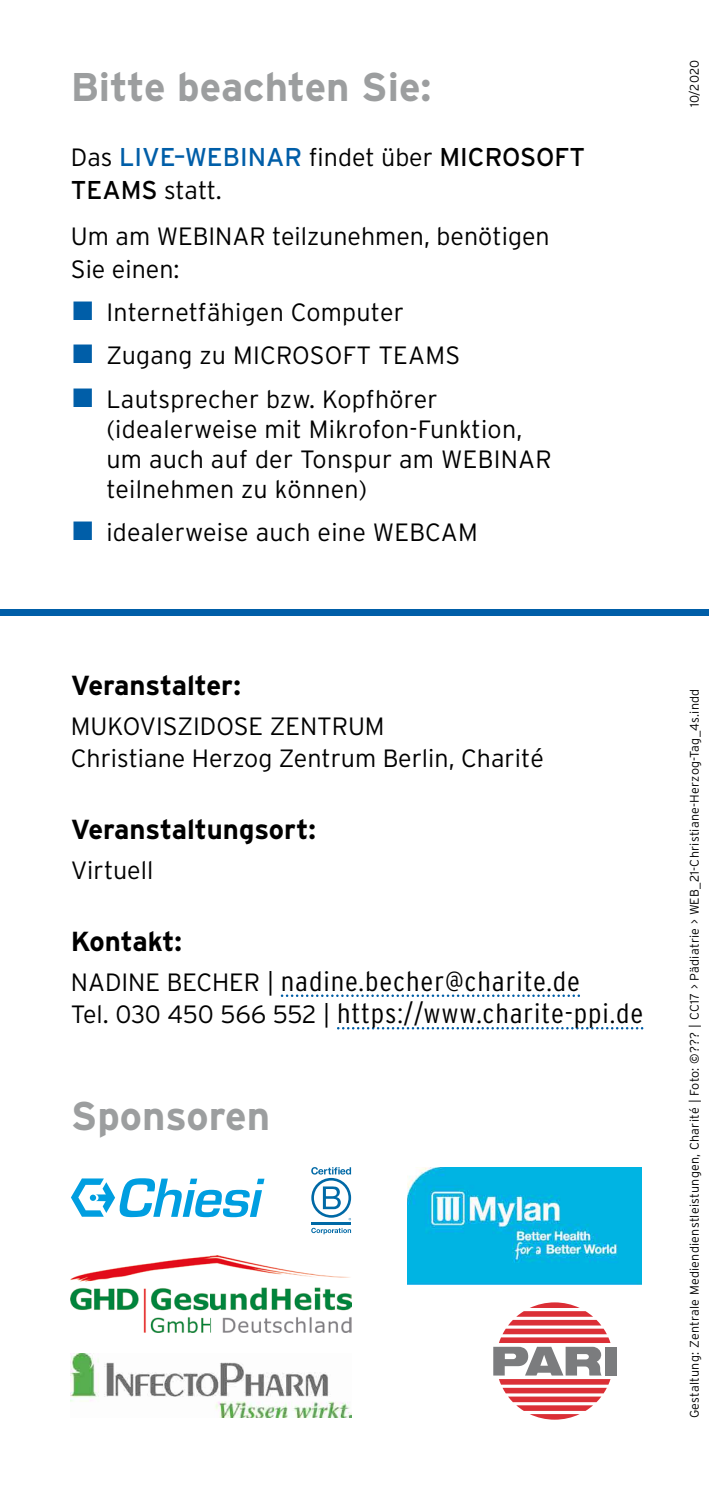
<style>
.page{position:relative;width:709px;height:1489px;background:#fff}
.page>*{position:absolute;margin:0;border:0;box-sizing:border-box;transform-origin:0 0}
.t1{font:700 40px "Interstate";color:#9c9e9f}
.t2{font:300 condensed 27.5px/39.5px "Interstate";letter-spacing:.03em;color:#000;scale:1.1 1}
.t3{font:700 27.5px "Interstate";color:#000}
.t4{font:300 25px/32.5px "Interstate";color:#000}
.t5{font:300 12.5px "Interstate";letter-spacing:.02em;color:#000}
.s1{font-weight:400;font-size:25.75px;color:#005ea8}
.s2{font-weight:400;font-size:25.75px}
.s3{font-family:"Arial";font-weight:700;font-size:40px;color:#005ea8}
.s4{font-weight:700;font-stretch:normal}
.s5{font-stretch:normal;font-size:25px}
.s6{font-weight:400}
</style>
<div class="page">
<div style="left:0;top:609px;width:709px;height:6px;background:#005ea8"></div>
<svg style="left:281px;top:994px;width:299px;height:2px"></svg>
<svg style="left:337px;top:1027px;width:306px;height:2px"></svg>
<div style="left:605px;top:1346px;width:11px;height:29px;background:#7b7c7e"></div>
<svg style="left:493px;top:1302px;width:117px;height:117px"></svg>
<img style="left:71px;top:1353px;width:280px;height:64px">
<svg style="left:71px;top:1178px;width:193px;height:39px"></svg>
<hr style="left:311px;top:1221px;width:40px;height:3px;background:#0069a6">
<svg style="left:311px;top:1167px;width:40px;height:53px"></svg>
<svg style="left:311px;top:1227px;width:40px;height:7px"></svg>
<img style="left:71px;top:1255px;width:280px;height:77px">
<img style="left:407px;top:1167px;width:234px;height:117px">
<h1 class="t1" style="left:71px;top:65px;width:362px">Bitte beachten Sie:</h1>
<p class="t4" style="left:71px;top:141px;width:516px">Das <span class="s1">LIVE–WEBINAR</span> findet über <span class="s2">MICROSOFT<br>TEAMS</span> statt.</p>
<p class="t4" style="left:71px;top:220px;width:480px">Um am WEBInAR teilzunehmen, benötigen<br>Sie einen:</p>
<p class="t4" style="left:71px;top:296px;width:334px"><span class="s3">■</span> Internetfähigen Computer</p>
<p class="t4" style="left:71px;top:339px;width:391px"><span class="s3">■</span> Zugang zu MICROSOFT TEAMS</p>
<p class="t4" style="left:106px;top:384px;width:447px;line-height:30px;text-indent:-35px"><span class="s3">■</span> lautsprecher bzw. Kopfhörer (idealerweise mit Mikrofon-Funktion, um auch auf der Tonspur am WEBInAR teilnehmen zu können)</p>
<p class="t4" style="left:71px;top:516px;width:408px"><span class="s3">■</span> idealerweise auch eine WEBCAM</p>
<p class="t5" style="left:687px;top:107px;width:49px;rotate:-90deg">10/2020</p>
<p class="t3" style="left:71px;top:670px;width:171px">Veranstalter:</p>
<p class="t4" style="left:71px;top:709px;width:474px">MUKOVISZIDOSE ZEnTRUM<br>Christiane Herzog Zentrum Berlin, Charité</p>
<p class="t3" style="left:71px;top:814px;width:246px">Veranstaltungsort:</p>
<p class="t4" style="left:71px;top:853px;width:84px">Virtuell</p>
<p class="t2" style="left:71px;top:921px;width:464px"><span class="s4">Kontakt:<br></span><span class="s5">nADInE BECHER |</span> nadine.becher@charite.de</p>
<p class="t2" style="left:71px;top:993px;width:522px"><span class="s5">Tel. 030 450 566 552 |</span> https://www.charite-ppi.de</p>
<h1 class="t1" style="left:71px;top:1093px;width:201px">Sponsoren</h1>
<p class="t5" style="left:687px;top:1417px;width:731px;rotate:-90deg">Gestaltung: Zentrale Mediendienstleistungen, Charité | Foto: <span class="s6">©</span>??? | CC17 &gt; Pädiatrie &gt; WEB_21-Christiane-Herzog-Tag_4s.indd</p>
</div>
